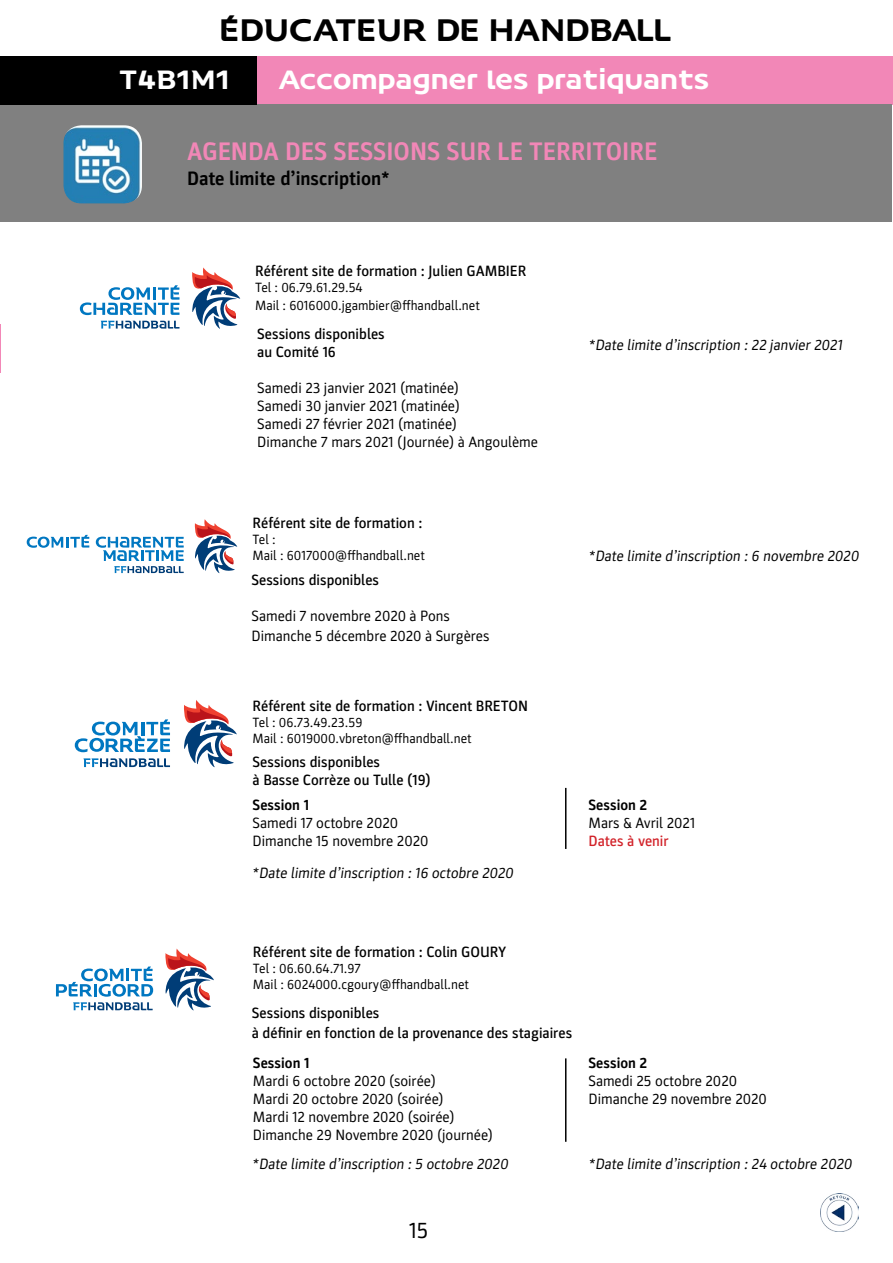
<style>
.page{position:relative;width:893px;height:1263px;background:#fff}
.page>*{position:absolute;margin:0;border:0;box-sizing:border-box;transform-origin:0 0}
.t1{font:30px "FF Hand V";letter-spacing:-.01em;color:#000}
.t2{font:700 25.5px "Parka";color:#f287b7}
.t3{font:25.5px "FF Hand V";color:#fff}
.t4{font:22.5px "Parka";color:#000}
.t5{font:700 19.5px "Parka";color:#000}
.t6{font:15px/18px "Parka";color:#000}
.t7{font:500 15px/18px "Parka";color:#000}
.t8{font:700 15px "Parka";color:#000}
.t9{font:500 15px "Parka";color:#d2232a}
.t10{font:13.5px/16.2px "Parka";color:#000}
</style>
<div class="page">
<div style="left:257px;top:56px;width:636px;height:49px;background:#f287b7"></div>
<div style="left:0;top:105px;width:892px;height:117px;background:#808080"></div>
<img style="left:64px;top:125px;width:78px;height:78px">
<hr style="left:0;top:374px;width:1px;height:218px;background:#e6e6e6">
<hr style="left:0;top:324px;width:1px;height:49px;background:#f287b7">
<svg style="left:192px;top:267px;width:49px;height:62px"></svg>
<svg style="left:80px;top:285px;width:99px;height:30px"></svg>
<svg style="left:101px;top:321px;width:78px;height:8px"></svg>
<div style="left:0;top:56px;width:256px;height:49px;background:#000"></div>
<svg style="left:194px;top:519px;width:44px;height:55px"></svg>
<svg style="left:27px;top:535px;width:62px;height:13px"></svg>
<svg style="left:96px;top:537px;width:88px;height:36px"></svg>
<svg style="left:184px;top:700px;width:53px;height:68px"></svg>
<svg style="left:75px;top:719px;width:95px;height:33px"></svg>
<svg style="left:83px;top:758px;width:87px;height:9px"></svg>
<svg style="left:165px;top:948px;width:49px;height:63px"></svg>
<svg style="left:56px;top:966px;width:97px;height:44px"></svg>
<hr style="left:565px;top:788px;width:1px;height:61px;background:#000">
<hr style="left:565px;top:1058px;width:1px;height:84px;background:#000">
<img style="left:820px;top:1193px;width:39px;height:39px">
<h1 class="t1" style="left:221px;top:11px;width:453px">ÉDUCATEUR DE HANDBALL</h1>
<h2 class="t3" style="left:119px;top:63px;width:113px">T4B1M1</h2>
<h2 class="t3" style="left:279px;top:63px;width:433px">Accompagner les pratiquants</h2>
<h2 class="t2" style="left:187px;top:137px;width:472px">AGENDA DES SESSIONS SUR LE TERRITOIRE</h2>
<h3 class="t5" style="left:187px;top:168px;width:205px">Date limite d’inscription*</h3>
<p class="t7" style="left:255px;top:262px;width:273px">Référent site de formation : Julien GAMBIER</p>
<p class="t10" style="left:255px;top:279px;width:226px;line-height:18px">Tel : 06.79.61.29.54<br>Mail : 6016000.jgambier@ffhandball.net</p>
<p class="t7" style="left:257px;top:325px;width:129px">Sessions disponibles au Comité 16</p>
<p class="t6" style="left:257px;top:379px;width:282px">Samedi 23 janvier 2021 (matinée)<br>Samedi 30 janvier 2021 (matinée)<br>Samedi 27 février 2021 (matinée)<br>Dimanche 7 mars 2021 (Journée) à Angoulème</p>
<p class="t6" style="left:588px;top:336px;width:258px">*Date limite d’inscription : 22 janvier 2021</p>
<p class="t7" style="left:253px;top:513px;width:171px">Référent site de formation :</p>
<p class="t10" style="left:253px;top:531px;width:174px">Tel :<br>Mail : 6017000@ffhandball.net</p>
<p class="t7" style="left:252px;top:571px;width:129px">Sessions disponibles</p>
<p class="t6" style="left:252px;top:606px;width:240px;line-height:19.8px">Samedi 7 novembre 2020 à Pons<br>Dimanche 5 décembre 2020 à Surgères</p>
<p class="t7" style="left:253px;top:697px;width:277px">Référent site de formation : Vincent BRETON</p>
<p class="t10" style="left:253px;top:714px;width:221px">Tel : 06.73.49.23.59<br>Mail : 6019000.vbreton@ffhandball.net</p>
<p class="t7" style="left:253px;top:752px;width:180px">Sessions disponibles<br>à Basse Corrèze ou Tulle (19)</p>
<p class="t8" style="left:253px;top:796px;width:58px">Session 1</p>
<p class="t6" style="left:253px;top:814px;width:177px">Samedi 17 octobre 2020<br>Dimanche 15 novembre 2020</p>
<p class="t6" style="left:252px;top:864px;width:266px">*Date limite d’inscription : 16 octobre 2020</p>
<p class="t6" style="left:588px;top:547px;width:275px">*Date limite d’inscription : 6 novembre 2020</p>
<p class="t8" style="left:588px;top:796px;width:60px">Session 2</p>
<p class="t6" style="left:588px;top:814px;width:108px">Mars &amp; Avril 2021</p>
<p class="t9" style="left:588px;top:832px;width:82px">Dates à venir</p>
<p class="t7" style="left:253px;top:942px;width:255px">Référent site de formation : Colin GOURY</p>
<p class="t10" style="left:253px;top:960px;width:218px">Tel : 06.60.64.71.97<br>Mail : 6024000.cgoury@ffhandball.net</p>
<p class="t7" style="left:252px;top:1003px;width:322px;line-height:19.8px">Sessions disponibles<br>à définir en fonction de la provenance des stagiaires</p>
<p class="t8" style="left:253px;top:1055px;width:58px">Session 1</p>
<p class="t6" style="left:253px;top:1072px;width:242px">Mardi 6 octobre 2020 (soirée)<br>Mardi 20 octobre 2020 (soirée)<br>Mardi 12 novembre 2020 (soirée)<br>Dimanche 29 Novembre 2020 (journée)</p>
<p class="t8" style="left:588px;top:1055px;width:60px">Session 2</p>
<p class="t6" style="left:588px;top:1072px;width:180px">Samedi 25 octobre 2020<br>Dimanche 29 novembre 2020</p>
<p class="t6" style="left:252px;top:1154px;width:260px">*Date limite d’inscription : 5 octobre 2020</p>
<p class="t6" style="left:588px;top:1154px;width:268px">*Date limite d’inscription : 24 octobre 2020</p>
<h3 class="t4" style="left:409px;top:1217px;width:21px">15</h3>
</div>
